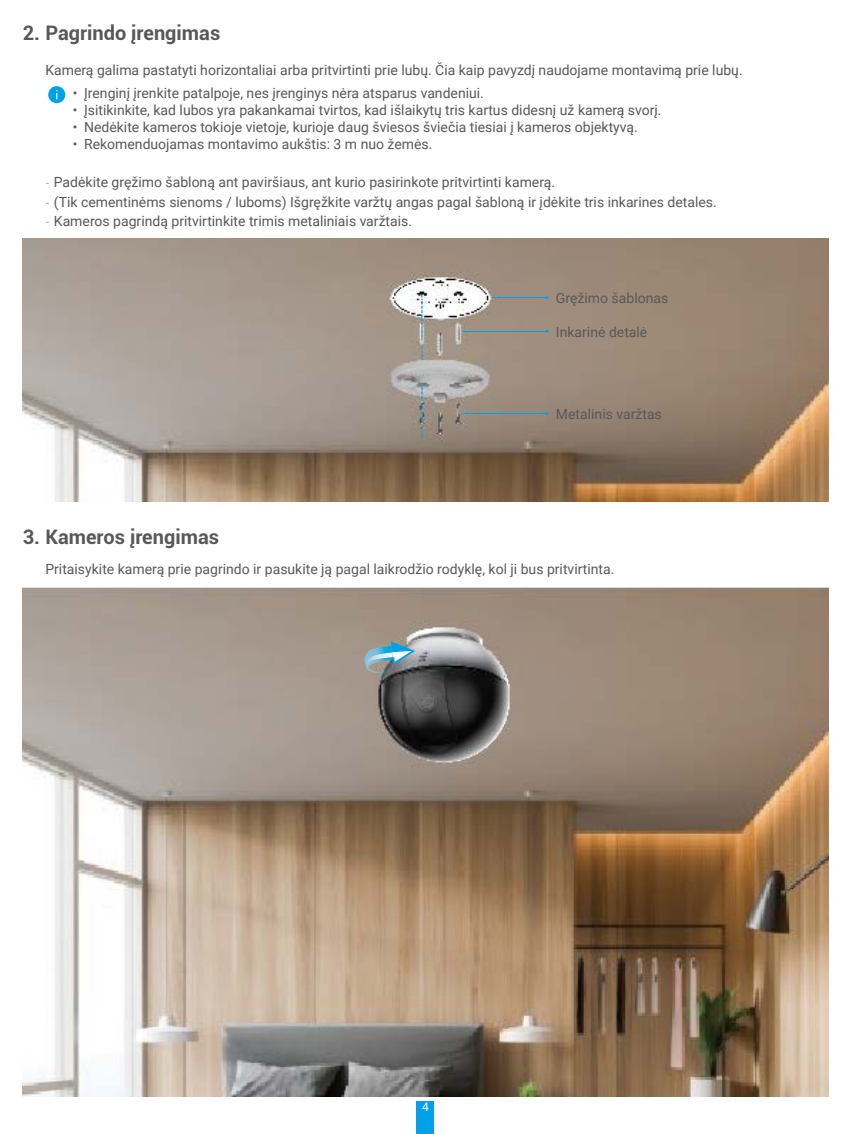
<style>
.page{position:relative;width:851px;height:1134px;background:#fff}
.page>*{position:absolute;margin:0;border:0;box-sizing:border-box;transform-origin:0 0}
.t1{font:700 20px "Roboto";color:#595857}
.t2{font:14px "Roboto";color:#595857}
.t3{font:12px "Roboto";color:#fff}
.s1{font-family:"DIN Cond";font-weight:300}
</style>
<div class="page">
<div style="left:417px;top:1101px;width:17px;height:33px;background:#00a1e9"></div>
<div style="left:48px;top:86px;width:17px;height:17px;background:#00a1e9;border-radius:50%"></div>
<img style="left:23px;top:238px;width:805px;height:264px">
<hr style="left:492px;top:297px;width:55px;height:1px;background:#00a1e9">
<hr style="left:462px;top:413px;width:84px;height:1px;background:#00a1e9">
<hr style="left:462px;top:331px;width:86px;height:1px;background:#00a1e9">
<img style="left:23px;top:587px;width:805px;height:510px">
<img style="left:364px;top:646px;width:28px;height:27px">
<svg style="left:391px;top:641px;width:24px;height:24px"></svg>
<img style="left:392px;top:651px;width:20px;height:11px">
<h1 class="t1" style="left:23px;top:19px;width:199px">2. Pagrindo įrengimas</h1>
<p class="t2" style="left:45px;top:60px;width:698px">Kamerą galima pastatyti horizontaliai arba pritvirtinti prie lubų. Čia kaip pavyzdį naudojame montavimą prie lubų.</p>
<p class="t2" style="left:73px;top:83px;width:412px">• Įrenginį įrenkite patalpoje, nes įrenginys nėra atsparus vandeniui.</p>
<p class="t2" style="left:73px;top:100px;width:590px">• Įsitikinkite, kad lubos yra pakankamai tvirtos, kad išlaikytų tris kartus didesnį už kamerą svorį.</p>
<p class="t2" style="left:73px;top:117px;width:566px">• Nedėkite kameros tokioje vietoje, kurioje daug šviesos šviečia tiesiai į kameros objektyvą.</p>
<p class="t2" style="left:73px;top:134px;width:361px">• Rekomenduojamas montavimo aukštis: 3 m nuo žemės.</p>
<p class="t2" style="left:45px;top:172px;width:511px"><span class="s1">-</span> Padėkite gręžimo šabloną ant paviršiaus, ant kurio pasirinkote pritvirtinti kamerą.</p>
<p class="t2" style="left:45px;top:192px;width:673px"><span class="s1">-</span> (Tik cementinėms sienoms / luboms) Išgręžkite varžtų angas pagal šabloną ir įdėkite tris inkarines detales.</p>
<p class="t2" style="left:45px;top:212px;width:368px"><span class="s1">-</span> Kameros pagrindą pritvirtinkite trimis metaliniais varžtais.</p>
<p class="t2" style="left:556px;top:288px;width:114px">Gręžimo šablonas</p>
<p class="t2" style="left:556px;top:322px;width:93px">Inkarinė detalė</p>
<p class="t2" style="left:556px;top:404px;width:107px">Metalinis varžtas</p>
<h1 class="t1" style="left:23px;top:523px;width:198px">3. Kameros įrengimas</h1>
<p class="t2" style="left:45px;top:559px;width:570px">Pritaisykite kamerą prie pagrindo ir pasukite ją pagal laikrodžio rodyklę, kol ji bus pritvirtinta.</p>
<p class="t3" style="left:422px;top:1099px;width:8px">4</p>
</div>
